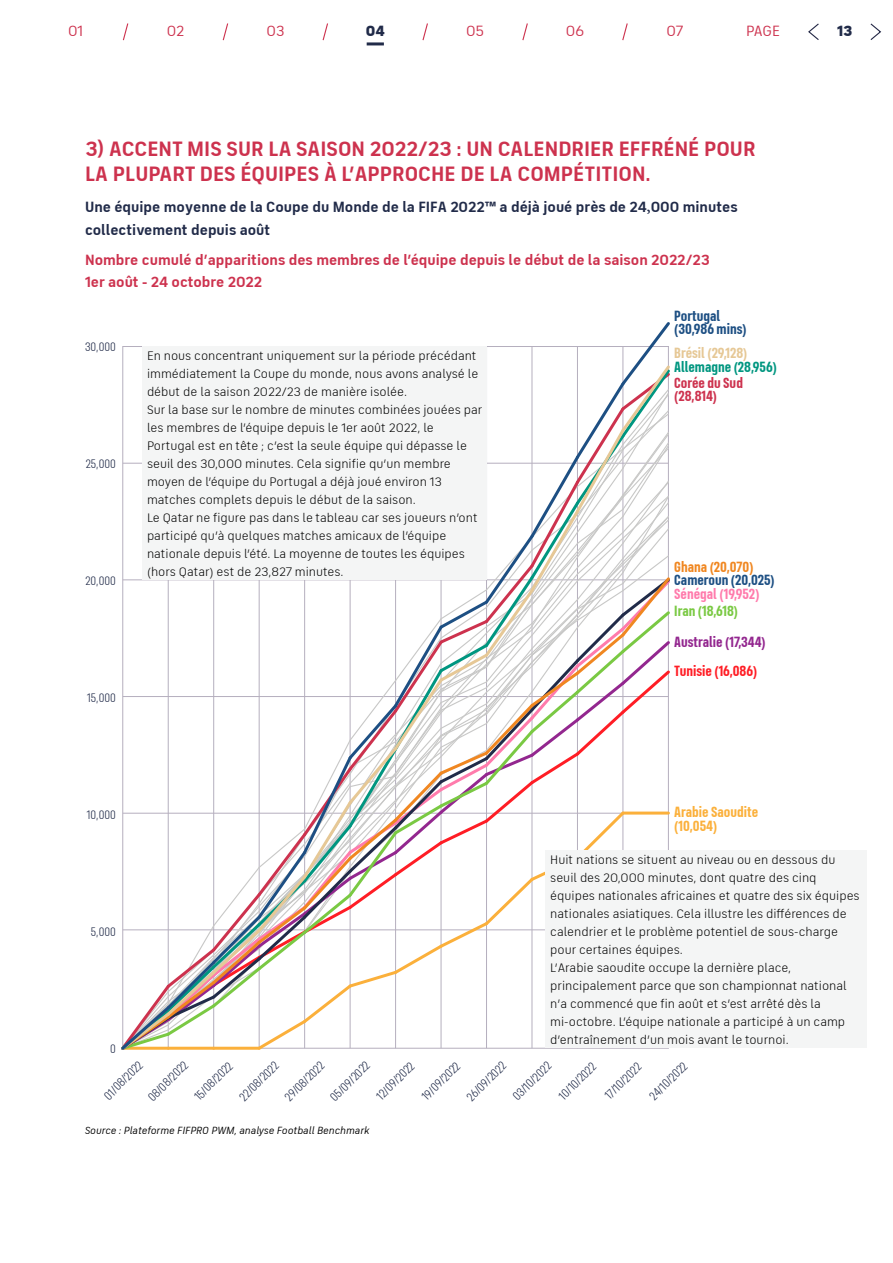
<style>
.page{position:relative;width:893px;height:1263px;background:#fff}
.page>*{position:absolute;margin:0;border:0;box-sizing:border-box;transform-origin:0 0}
.t1{font:700 21px/24.6px "FS Industrie";color:#cd324e}
.t2{font:700 15px/23px "FS Industrie";color:#212b49}
.t3{font:700 15px/22.5px "FS Industrie";color:#cd324e}
.t4{font:700 15px/13.5px "FS Industrie Cd";color:#1d4f83}
.t5{font:700 15px/13.5px "FS Industrie Cd";color:#fbb03b}
.t6{font:700 15px/13.5px "FS Industrie Cd";color:#cd324e}
.t7{font:700 15px "FS Industrie Cd";color:#009680}
.t8{font:700 15px "FS Industrie Cd";color:#93278f}
.t9{font:15px "FS Industrie";letter-spacing:-.01em;color:#cd324e}
.t10{font:700 15px "FS Industrie Cd";color:#ff7bac}
.t11{font:700 15px "FS Industrie Cd";color:#ff1d25}
.t12{font:700 15px "FS Industrie Cd";color:#e6c896}
.t13{font:700 15px "FS Industrie Cd";color:#f08721}
.t14{font:700 15px "FS Industrie Cd";color:#7ac943}
.t15{font:900 15px "FS Industrie";color:#212b49}
.t16{font:12.75px/18px "FS Industrie";color:#000}
.t17{font:12.75px "FS Industrie Cd";color:#212b49}
.t18{font:italic 10.5px "FS Industrie";color:#000}
.s1{font-family:"Minion Pro"}
</style>
<div class="page">
<svg style="left:121px;top:322px;width:549px;height:728px"></svg>
<div style="left:142px;top:346px;width:345px;height:234px;background:#f4f5f5"></div>
<div style="left:546px;top:850px;width:321px;height:198px;background:#f4f5f5"></div>
<svg style="left:122px;top:23px;width:7px;height:18px"></svg>
<svg style="left:222px;top:23px;width:7px;height:18px"></svg>
<svg style="left:322px;top:23px;width:6px;height:18px"></svg>
<svg style="left:422px;top:23px;width:6px;height:18px"></svg>
<svg style="left:522px;top:23px;width:6px;height:18px"></svg>
<svg style="left:622px;top:23px;width:6px;height:18px"></svg>
<hr style="left:367px;top:42px;width:17px;height:3px;background:#212b49">
<svg style="left:870px;top:23px;width:12px;height:17px"></svg>
<svg style="left:808px;top:23px;width:11px;height:17px"></svg>
<p class="t9" style="left:68px;top:22px;width:17px">01</p>
<p class="t9" style="left:167px;top:22px;width:19px">02</p>
<p class="t9" style="left:266px;top:22px;width:20px">03</p>
<p class="t15" style="left:366px;top:21px;width:21px">04</p>
<p class="t9" style="left:466px;top:22px;width:19px">05</p>
<p class="t9" style="left:566px;top:22px;width:20px">06</p>
<p class="t9" style="left:667px;top:22px;width:18px">07</p>
<p class="t9" style="left:746px;top:22px;width:35px">PAGE</p>
<p class="t15" style="left:837px;top:21px;width:17px">13</p>
<h1 class="t1" style="left:85px;top:136px;width:672px">3) ACCENT MIS SUR LA SAISON 2022/23 : UN CALENDRIER EFFRÉNÉ POUR<br>LA PLUPART DES ÉQUIPES À L’APPROCHE DE LA COMPÉTITION.</h1>
<p class="t2" style="left:85px;top:195px;width:654px">Une équipe moyenne de la Coupe du Monde de la FIFA 2022™ a déjà joué près de 24<span class="s1">,</span>000 minutes collectivement depuis août</p>
<p class="t3" style="left:85px;top:248px;width:626px">Nombre cumulé d’apparitions des membres de l’équipe depuis le début de la saison 2022/23<br>1er août - 24 octobre 2022</p>
<p class="t17" style="left:85px;top:339px;width:32px">30,000</p>
<p class="t17" style="left:86px;top:456px;width:31px">25,000</p>
<p class="t17" style="left:85px;top:573px;width:32px">20,000</p>
<p class="t16" style="left:147px;top:347px;width:337px">En nous concentrant uniquement sur la période précédant immédiatement la Coupe du monde, nous avons analysé le début de la saison 2022/23 de manière isolée.<br>Sur la base sur le nombre de minutes combinées jouées par les membres de l’équipe depuis le 1er août 2022, le Portugal est en tête ; c’est la seule équipe qui dépasse le seuil des 30,000 minutes. Cela signifie qu’un membre moyen de l’équipe du Portugal a déjà joué environ 13 matches complets depuis le début de la saison.<br>Le Qatar ne figure pas dans le tableau car ses joueurs n’ont participé qu’à quelques matches amicaux de l’équipe nationale depuis l’été. La moyenne de toutes les équipes (hors Qatar) est de 23,827 minutes.</p>
<p class="t17" style="left:87px;top:690px;width:30px">15,000</p>
<p class="t17" style="left:87px;top:807px;width:31px">10,000</p>
<p class="t17" style="left:91px;top:924px;width:26px">5,000</p>
<p class="t17" style="left:110px;top:1041px;width:7px">0</p>
<p class="t4" style="left:674px;top:309px;width:74px">Portugal (30,986 mins)</p>
<p class="t12" style="left:674px;top:344px;width:75px">Brésil (29,128)</p>
<p class="t7" style="left:674px;top:358px;width:104px">Allemagne (28,956)</p>
<p class="t6" style="left:674px;top:376px;width:70px">Corée du Sud (28,814)</p>
<p class="t13" style="left:674px;top:557px;width:81px">Ghana (20,070)</p>
<p class="t4" style="left:674px;top:573px;width:102px">Cameroun (20,025)</p>
<p class="t10" style="left:674px;top:584px;width:87px">Sénégal (19,952)</p>
<p class="t14" style="left:674px;top:602px;width:65px">Iran (18,618)</p>
<p class="t8" style="left:674px;top:632px;width:93px">Australie (17,344)</p>
<p class="t11" style="left:674px;top:662px;width:84px">Tunisie (16,086)</p>
<p class="t5" style="left:674px;top:805px;width:85px">Arabie Saoudite (10,054)</p>
<p class="t16" style="left:550px;top:851px;width:311px">Huit nations se situent au niveau ou en dessous du seuil des 20,000 minutes, dont quatre des cinq équipes nationales africaines et quatre des six équipes nationales asiatiques. Cela illustre les différences de calendrier et le problème potentiel de sous-charge pour certaines équipes.<br>L’Arabie saoudite occupe la dernière place, principalement parce que son championnat national n’a commencé que fin août et s’est arrêté dès la mi-octobre. L’équipe nationale a participé à un camp d’entraînement d’un mois avant le tournoi.</p>
<p class="t17" style="left:101px;top:1092px;width:50px;rotate:-45deg">01/08/2022</p>
<p class="t17" style="left:145px;top:1094px;width:52px;rotate:-45deg">08/08/2022</p>
<p class="t17" style="left:191px;top:1093px;width:50px;rotate:-45deg">15/08/2022</p>
<p class="t17" style="left:236px;top:1093px;width:51px;rotate:-45deg">22/08/2022</p>
<p class="t17" style="left:282px;top:1094px;width:52px;rotate:-45deg">29/08/2022</p>
<p class="t17" style="left:327px;top:1094px;width:52px;rotate:-45deg">05/09/2022</p>
<p class="t17" style="left:373px;top:1093px;width:50px;rotate:-45deg">12/09/2022</p>
<p class="t17" style="left:419px;top:1093px;width:50px;rotate:-45deg">19/09/2022</p>
<p class="t17" style="left:464px;top:1093px;width:51px;rotate:-45deg">26/09/2022</p>
<p class="t17" style="left:510px;top:1093px;width:50px;rotate:-45deg">03/10/2022</p>
<p class="t17" style="left:556px;top:1092px;width:48px;rotate:-45deg">10/10/2022</p>
<p class="t17" style="left:602px;top:1092px;width:47px;rotate:-45deg">17/10/2022</p>
<p class="t17" style="left:646px;top:1093px;width:50px;rotate:-45deg">24/10/2022</p>
<p class="t18" style="left:85px;top:1124px;width:286px">Source : Plateforme FIFPRO PWM, analyse Football Benchmark</p>
</div>
